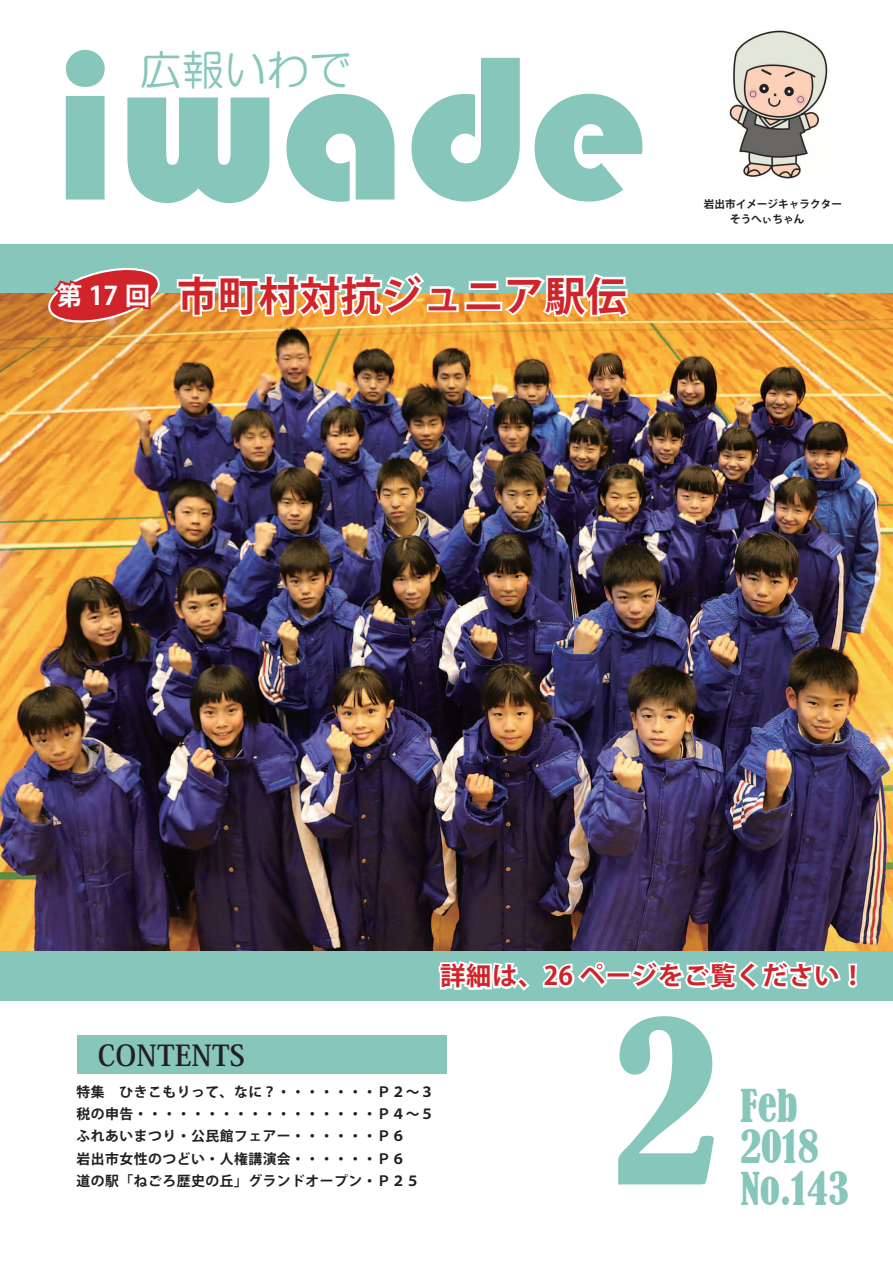
<style>
.page{position:relative;width:893px;height:1263px;background:#fff}
.page>*{position:absolute;margin:0;border:0;box-sizing:border-box;transform-origin:0 0}
.t1{font:212.55px "Bauhaus 93";color:#86c6bb}
.t2{font:condensed 212.55px "Bernard";color:#86c6bb}
.t3{font:condensed 42.45px/41.4px "Bernard";color:#86c6bb}
.t4{font:42.45px "HG Maru Gothic MPRO";color:#86c6bb}
.t5{font:700 40.35px "Koz Go Pro";letter-spacing:.01em;color:#d1232a}
.t6{font:700 28.65px "Koz Min Pro";color:#231f20}
.t7{font:700 25.5px "Koz Go Pro";letter-spacing:.02em;color:#d1232a}
.t8{font:700 25.5px "Koz Go Pro";color:#fff}
.t9{font:700 13.8px/22.4px "Koz Go Pro";letter-spacing:.035em;color:#231f20}
.t10{font:700 10.65px/14.5px "Koz Go Pro";color:#231f20}
</style>
<div class="page">
<div style="left:0;top:244px;width:893px;height:756px;background:#86c6bb"></div>
<img style="left:729px;top:30px;width:99px;height:149px">
<div style="left:77px;top:1035px;width:369px;height:38px;background:#86c6bb"></div>
<img style="left:0;top:293px;width:893px;height:657px">
<img style="left:175px;top:272px;width:456px;height:163px">
<svg style="left:44px;top:267px;width:118px;height:58px;background:#c95f52"></svg>
<svg style="left:433px;top:961px;width:99px;height:40px"></svg>
<svg style="left:542px;top:960px;width:316px;height:31px"></svg>
<h1 class="t1" style="left:54px;top:8px;width:594px">iwade</h1>
<h2 class="t4" style="left:139px;top:49px;width:214px">広報いわで</h2>
<h3 class="t8" style="left:57px;top:279px;width:95px">第17 回</h3>
<h3 class="t5" style="left:177px;top:270px;width:451px">市町村対抗ジュニア駅伝</h3>
<p class="t10" style="left:730px;top:198px;width:113px;text-indent:-26px">岩出市イメージキャラクターそうへぃちゃん</p>
<h3 class="t7" style="left:440px;top:960px;width:427px">詳細は、26 ページをご覧ください!</h3>
<h3 class="t6" style="left:98px;top:1034px;width:149px">CONTENTS</h3>
<p class="t9" style="left:77px;top:1081px;width:359px">特集　ひきこもりって、なに？・・・・・・・Ｐ２~３税の申告・・・・・・・・・・・・・・・・・Ｐ４~５ふれあいまつり・公民館フェアー・・・・・・Ｐ６<br>岩出市女性のつどい・人権講演会・・・・・・Ｐ６<br>道の駅「ねごろ歴史の丘」グランドオープン・Ｐ２５</p>
<h1 class="t2" style="left:613px;top:979px;width:106px">2</h1>
<h2 class="t3" style="left:740px;top:1085px;width:59px">Feb</h2>
<h2 class="t3" style="left:740px;top:1127px;width:110px">2018<br>No.143</h2>
</div>
